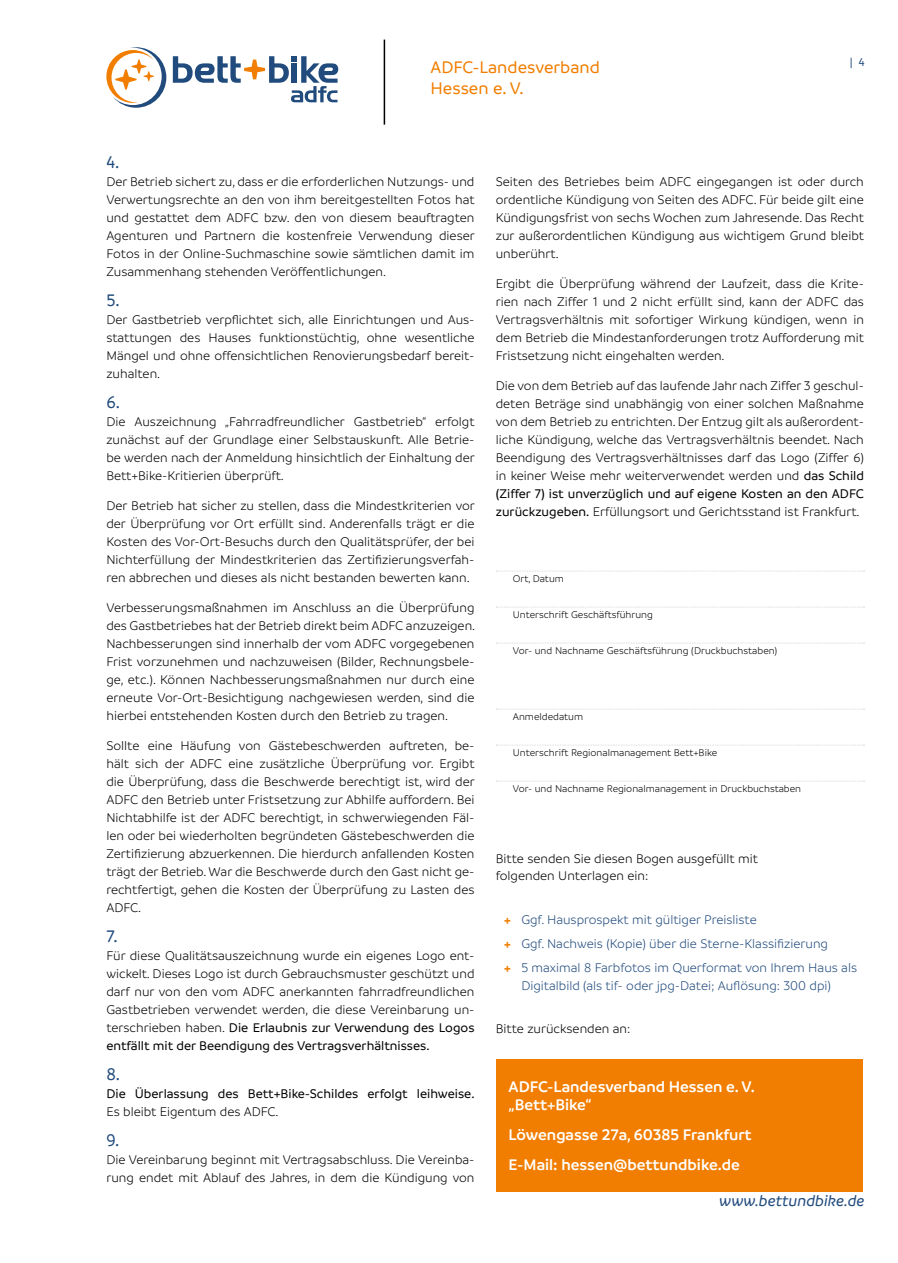
<style>
.page{position:relative;width:898px;height:1263px;background:#fff}
.page>*{position:absolute;margin:0;border:0;box-sizing:border-box;transform-origin:0 0}
.t1{font:500 18px/21px "Branding";color:#f17e00}
.Subheadline_H2_letze{font:500 18px "Branding";color:#214b7d}
.Farbhinterlegung_ora{font:600 16.5px/18px "Branding";color:#fff}
.t2{font:italic 500 16.5px "Branding";color:#214b7d}
.Fließtext_letzte_Sei{font:300 13.5px/18px "Branding";color:#000;text-align:justify}
.t3{font:300 13.5px/18px "Branding";color:#214b7d}
.Fließtext_linksbündi{font:300 13.5px/16.5px "Branding";color:#000}
.Fließtext_letzte_Sei-2{font:500 13.5px/18px "Branding";color:#000}
.Seiten{font:500 12px "Branding";color:#214b7d}
.Untertitel_Eingabefe{font:300 10.5px "Branding";color:#000}
.s1{font-weight:500}
.s2{font-weight:300}
.s3{font-weight:900;color:#f17e00}
</style>
<div class="page">
<svg style="left:106px;top:47px;width:60px;height:61px"></svg>
<svg style="left:173px;top:56px;width:165px;height:46px"></svg>
<hr style="left:383px;top:40px;width:2px;height:85px;background:#000">
<svg style="left:496px;top:571px;width:368px;height:1px"></svg>
<svg style="left:496px;top:607px;width:368px;height:1px"></svg>
<svg style="left:496px;top:643px;width:368px;height:1px"></svg>
<svg style="left:496px;top:709px;width:368px;height:1px"></svg>
<svg style="left:496px;top:745px;width:368px;height:1px"></svg>
<svg style="left:496px;top:781px;width:368px;height:1px"></svg>
<div style="left:495px;top:1059px;width:367px;height:132px;background:#f17e00"></div>
<h1 class="t1" style="left:430px;top:57px;width:171px">ADFC-Landesverband<br>Hessen e. V.</h1>
<p class="Seiten" style="left:849px;top:56px;width:16px">| 4</p>
<p class="Subheadline_H2_letze" style="left:106px;top:153px;width:14px">4.</p>
<p class="Fließtext_letzte_Sei" style="left:106px;top:173px;width:370px">Der Betrieb sichert zu, dass er die erforderlichen Nutzungs- und Verwertungsrechte an den von ihm bereitgestellten Fotos hat und gestattet dem ADFC bzw. den von diesem beauftragten Agenturen und Partnern die kostenfreie Verwendung dieser Fotos in der Online-Suchmaschine sowie sämtlichen damit im Zusammenhang stehenden Veröffentlichungen.</p>
<p class="Subheadline_H2_letze" style="left:106px;top:291px;width:15px">5.</p>
<p class="Fließtext_letzte_Sei" style="left:106px;top:311px;width:369px">Der Gastbetrieb verpflichtet sich, alle Einrichtungen und Aus&shy;stattungen des Hauses funktionstüchtig, ohne wesentliche Mängel und ohne offensichtlichen Renovierungsbedarf bereit&shy;zuhalten.</p>
<p class="Subheadline_H2_letze" style="left:106px;top:393px;width:15px">6.</p>
<p class="Fließtext_letzte_Sei" style="left:106px;top:413px;width:370px">Die Auszeichnung „Fahrradfreundlicher Gastbetrieb“ erfolgt zunächst auf der Grundlage einer Selbstauskunft. Alle Betrie&shy;be werden nach der Anmeldung hinsichtlich der Einhaltung der Bett+Bike-Kritierien überprüft.</p>
<p class="Fließtext_letzte_Sei" style="left:106px;top:497px;width:370px">Der Betrieb hat sicher zu stellen, dass die Mindestkriterien vor der Überprüfung vor Ort erfüllt sind. Anderenfalls trägt er die Kosten des Vor-Ort-Besuchs durch den Qualitätsprüfer, der bei Nichterfüllung der Mindestkriterien das Zertifizierungsverfah&shy;ren abbrechen und dieses als nicht bestanden bewerten kann.</p>
<p class="Fließtext_letzte_Sei" style="left:106px;top:599px;width:370px">Verbesserungsmaßnahmen im Anschluss an die Überprüfung des Gastbetriebes hat der Betrieb direkt beim ADFC anzuzeigen.<br>Nachbesserungen sind innerhalb der vom ADFC vorgegebenen Frist vorzunehmen und nachzuweisen (Bilder, Rechnungsbele&shy;ge, etc.). Können Nachbesserungsmaßnahmen nur durch eine erneute Vor-Ort-Besichtigung nachgewiesen werden, sind die hierbei entstehenden Kosten durch den Betrieb zu tragen.</p>
<p class="Fließtext_letzte_Sei" style="left:106px;top:737px;width:370px">Sollte eine Häufung von Gästebeschwerden auftreten, be&shy;hält sich der ADFC eine zusätzliche Überprüfung vor. Ergibt die Überprüfung, dass die Beschwerde berechtigt ist, wird der ADFC den Betrieb unter Fristsetzung zur Abhilfe auffordern. Bei Nichtabhilfe ist der ADFC berechtigt, in schwerwiegenden Fäl&shy;len oder bei wiederholten begründeten Gästebeschwerden die Zertifizierung abzuerkennen. Die hierdurch anfallenden Kosten trägt der Betrieb. War die Beschwerde durch den Gast nicht ge&shy;rechtfertigt, gehen die Kosten der Überprüfung zu Lasten des ADFC.</p>
<p class="Subheadline_H2_letze" style="left:106px;top:927px;width:13px">7.</p>
<p class="Fließtext_letzte_Sei" style="left:106px;top:947px;width:369px">Für diese Qualitätsauszeichnung wurde ein eigenes Logo ent&shy;wickelt. Dieses Logo ist durch Gebrauchsmuster geschützt und darf nur von den vom ADFC anerkannten fahrradfreundlichen Gastbetrieben verwendet werden, die diese Vereinbarung un&shy;terschrieben haben. <span class="s1">Die Erlaubnis zur Verwendung des Logos entfällt mit der Beendigung des Vertragsverhältnisses.</span></p>
<p class="Subheadline_H2_letze" style="left:106px;top:1065px;width:15px">8.</p>
<p class="Fließtext_letzte_Sei-2" style="left:106px;top:1085px;width:369px">Die Überlassung des Bett+Bike-Schildes erfolgt leihweise.<br><span class="s2">Es bleibt Eigentum des ADFC.</span></p>
<p class="Subheadline_H2_letze" style="left:106px;top:1131px;width:15px">9.</p>
<p class="Fließtext_letzte_Sei" style="left:106px;top:1151px;width:369px">Die Vereinbarung beginnt mit Vertragsabschluss. Die Vereinba&shy;rung endet mit Ablauf des Jahres, in dem die Kündigung von</p>
<p class="Fließtext_letzte_Sei" style="left:495px;top:173px;width:369px">Seiten des Betriebes beim ADFC eingegangen ist oder durch ordentliche Kündigung von Seiten des ADFC. Für beide gilt eine Kündigungsfrist von sechs Wochen zum Jahresende. Das Recht zur außerordentlichen Kündigung aus wichtigem Grund bleibt unberührt.</p>
<p class="Fließtext_letzte_Sei" style="left:495px;top:275px;width:369px">Ergibt die Überprüfung während der Laufzeit, dass die Krite&shy;rien nach Ziffer 1 und 2 nicht erfüllt sind, kann der ADFC das Vertragsverhältnis mit sofortiger Wirkung kündigen, wenn in dem Betrieb die Mindestanforderungen trotz Aufforderung mit Fristsetzung nicht eingehalten werden.</p>
<p class="Fließtext_letzte_Sei" style="left:495px;top:377px;width:369px">Die von dem Betrieb auf das laufende Jahr nach Ziffer 3 geschul&shy;deten Beträge sind unabhängig von einer solchen Maßnahme von dem Betrieb zu entrichten. Der Entzug gilt als außerordent&shy;liche Kündigung, welche das Vertragsverhältnis beendet. Nach Beendigung des Vertragsverhältnisses darf das Logo (Ziffer 6) in keiner Weise mehr weiterverwendet werden und <span class="s1">das Schild (Ziffer 7) ist unverzüglich und auf eigene Kosten an den ADFC zurückzugeben.</span> Erfüllungsort und Gerichtsstand ist Frankfurt.</p>
<p class="Untertitel_Eingabefe" style="left:512px;top:573px;width:52px">Ort, Datum</p>
<p class="Untertitel_Eingabefe" style="left:512px;top:609px;width:141px">Unterschrift Geschäftsführung</p>
<p class="Untertitel_Eingabefe" style="left:512px;top:645px;width:266px">Vor- und Nachname Geschäftsführung (Druckbuchstaben)</p>
<p class="Untertitel_Eingabefe" style="left:512px;top:711px;width:72px">Anmeldedatum</p>
<p class="Untertitel_Eingabefe" style="left:512px;top:747px;width:206px">Unterschrift Regionalmanagement Bett+Bike</p>
<p class="Untertitel_Eingabefe" style="left:512px;top:783px;width:290px">Vor- und Nachname Regionalmanagement in Druckbuchstaben</p>
<p class="Fließtext_linksbündi" style="left:495px;top:851px;width:263px">Bitte senden Sie diesen Bogen ausgefüllt mit folgenden Unterlagen ein:</p>
<p class="t3" style="left:504px;top:911px;width:254px"><span class="s3">+</span> Ggf. Hausprospekt mit gültiger Preisliste</p>
<p class="t3" style="left:504px;top:935px;width:325px"><span class="s3">+</span> Ggf. Nachweis (Kopie) über die Sterne-Klassifizierung</p>
<p class="t3" style="left:521px;top:959px;width:337px;text-indent:-17px"><span class="s3">+</span> 5 maximal 8 Farbfotos im Querformat von Ihrem Haus als<br>Digitalbild (als tif- oder jpg-Datei; Auflösung: 300 dpi)</p>
<p class="Fließtext_linksbündi" style="left:495px;top:1021px;width:136px">Bitte zurücksenden an:</p>
<p class="Farbhinterlegung_ora" style="left:508px;top:1078px;width:248px">ADFC-Landesverband Hessen e. V. „Bett+Bike“</p>
<p class="Farbhinterlegung_ora" style="left:508px;top:1126px;width:244px">Löwengasse 27a, 60385 Frankfurt</p>
<p class="Farbhinterlegung_ora" style="left:508px;top:1156px;width:233px">E-Mail: hessen@bettundbike.de</p>
<p class="t2" style="left:719px;top:1192px;width:147px">www.bettundbike.de</p>
</div>
